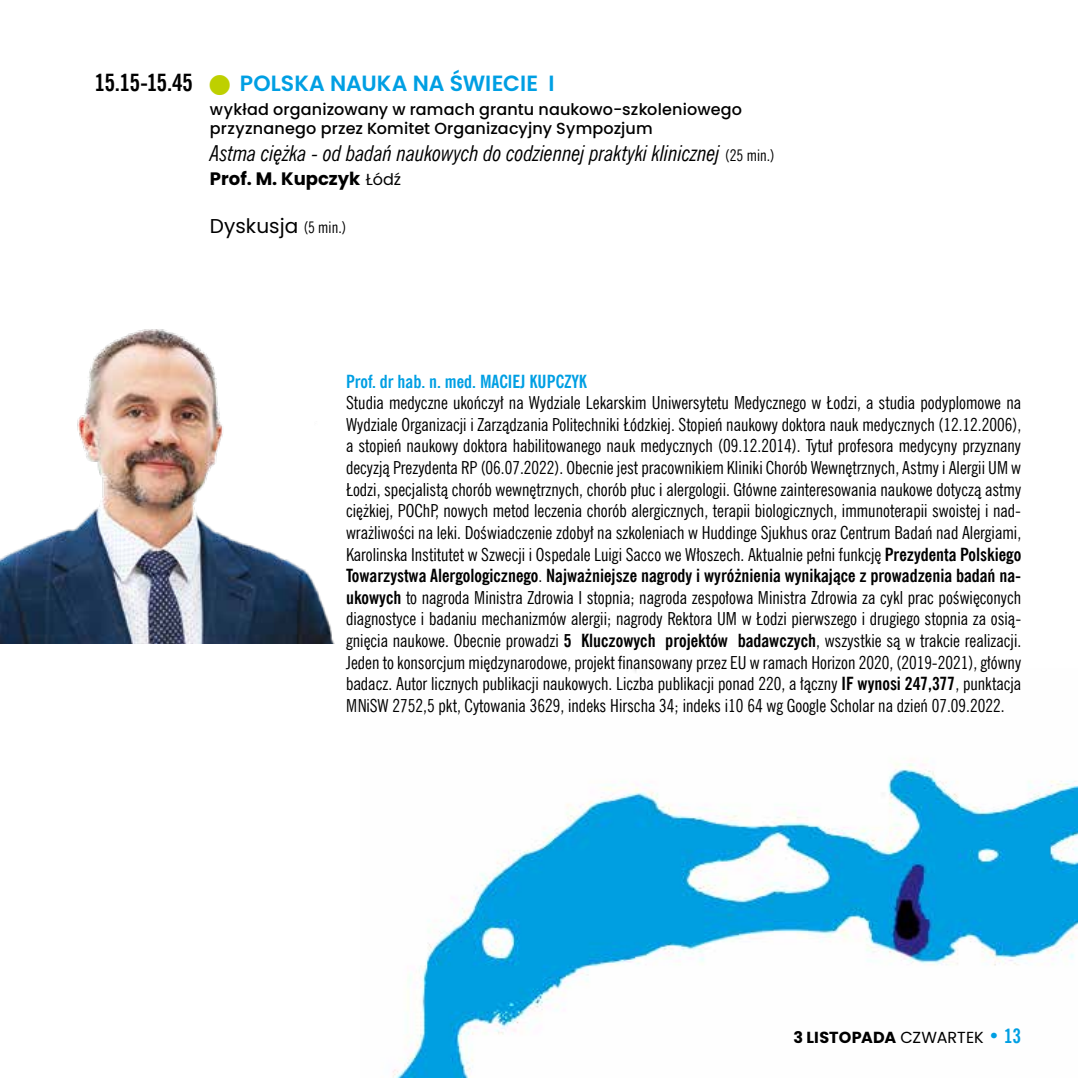
<style>
.page{position:relative;width:1078px;height:1078px;background:#fff}
.page>*{position:absolute;margin:0;border:0;box-sizing:border-box;transform-origin:0 0}
.t1{font:italic 22px "News Goth Cn EU";letter-spacing:-.005em;color:#000}
.t2{font:600 22px "Poppins";color:#009fe3}
.t3{font:20px "Poppins";letter-spacing:.005em;color:#000}
.t4{font:18px/21.6px "News Goth Cn EU";color:#000;text-align:justify}
.t5{font:700 18px "News Goth Cn EU";color:#009fe3}
.t6{font:700 18px "Poppins";color:#000}
.t7{font:500 16px/19.2px "Poppins";letter-spacing:.01em;color:#000}
.t8{font:700 16px "Poppins";letter-spacing:.01em;color:#000}
.s1{font-family:"News Goth Cn EU";font-weight:700;font-size:24px;color:#000}
.s2{color:#bed000}
.s3{font-style:normal;font-size:16px}
.s4{font-weight:400;font-size:16px}
.s5{font-family:"News Goth Cn EU";font-size:16px}
.s6{font-weight:700}
.s7{font-weight:400}
.s8{font-family:"News Goth Cn EU";font-size:20px;color:#009fe3}
</style>
<div class="page">
<img style="left:0;top:329px;width:335px;height:314px">
<img style="left:392px;top:668px;width:685px;height:409px">
<p class="t2" style="left:95px;top:71px;width:461px"><span class="s1">15.15-15.45</span> <span class="s2">■</span> POLSKA NAUKA NA ŚWIECIE I</p>
<p class="t7" style="left:210px;top:100px;width:533px">wykład organizowany w ramach grantu naukowo-szkoleniowego przyznanego przez Komitet Organizacyjny Sympozjum</p>
<p class="t1" style="left:210px;top:140px;width:566px">Astma ciężka - od badań naukowych do codziennej praktyki klinicznej <span class="s3">(25 min.)</span></p>
<p class="t6" style="left:210px;top:168px;width:193px">Prof. M. Kupczyk <span class="s4">Łódź</span></p>
<p class="t3" style="left:210px;top:214px;width:138px">Dyskusja <span class="s5">(5 min.)</span></p>
<p class="t5" style="left:346px;top:370px;width:242px">Prof. dr hab. n. med. MACIEJ KUPCZYK</p>
<p class="t4" style="left:346px;top:392px;width:676px">Studia medyczne ukończył na Wydziale Lekarskim Uniwersytetu Medycznego w Łodzi, a studia podyplomowe na Wydziale Organizacji i Zarządzania Politechniki Łódzkiej. Stopień naukowy doktora nauk medycznych (12.12.2006), a stopień naukowy doktora habilitowanego nauk medycznych (09.12.2014). Tytuł profesora medycyny przyznany decyzją Prezydenta RP (06.07.2022). Obecnie jest pracownikiem Kliniki Chorób Wewnętrznych, Astmy i Alergii UM w Łodzi, specjalistą chorób wewnętrznych, chorób płuc i alergologii. Główne zainteresowania naukowe dotyczą astmy ciężkiej, POChP, nowych metod leczenia chorób alergicznych, terapii biologicznych, immunoterapii swoistej i nad&shy;wrażliwości na leki. Doświadczenie zdobył na szkoleniach w Huddinge Sjukhus oraz Centrum Badań nad Alergiami, Karolinska Institutet w Szwecji i Ospedale Luigi Sacco we Włoszech. Aktualnie pełni funkcję <span class="s6">Prezydenta Polskiego Towarzystwa Alergologicznego</span>. <span class="s6">Najważniejsze nagrody i wyróżnienia wynikające z prowadzenia badań na&shy;ukowych</span> to nagroda Ministra Zdrowia I stopnia; nagroda zespołowa Ministra Zdrowia za cykl prac poświęconych diagnostyce i badaniu mechanizmów alergii; nagrody Rektora UM w Łodzi pierwszego i drugiego stopnia za osią&shy;gnięcia naukowe. Obecnie prowadzi <span class="s6">5 Kluczowych projektów badawczych</span>, wszystkie są w trakcie realizacji.<br>Jeden to konsorcjum międzynarodowe, projekt finansowany przez EU w ramach Horizon 2020, (2019-2021), główny badacz. Autor licznych publikacji naukowych. Liczba publikacji ponad 220, a łączny <span class="s6">IF wynosi 247,377</span>, punktacja MNiSW 2752,5 pkt, Cytowania 3629, indeks Hirscha 34; indeks i10 64 wg Google Scholar na dzień 07.09.2022.</p>
<p class="t8" style="left:793px;top:1027px;width:229px">3 LISTOPADA <span class="s7">CZWARTEK</span> <span class="s8">• 13</span></p>
</div>
